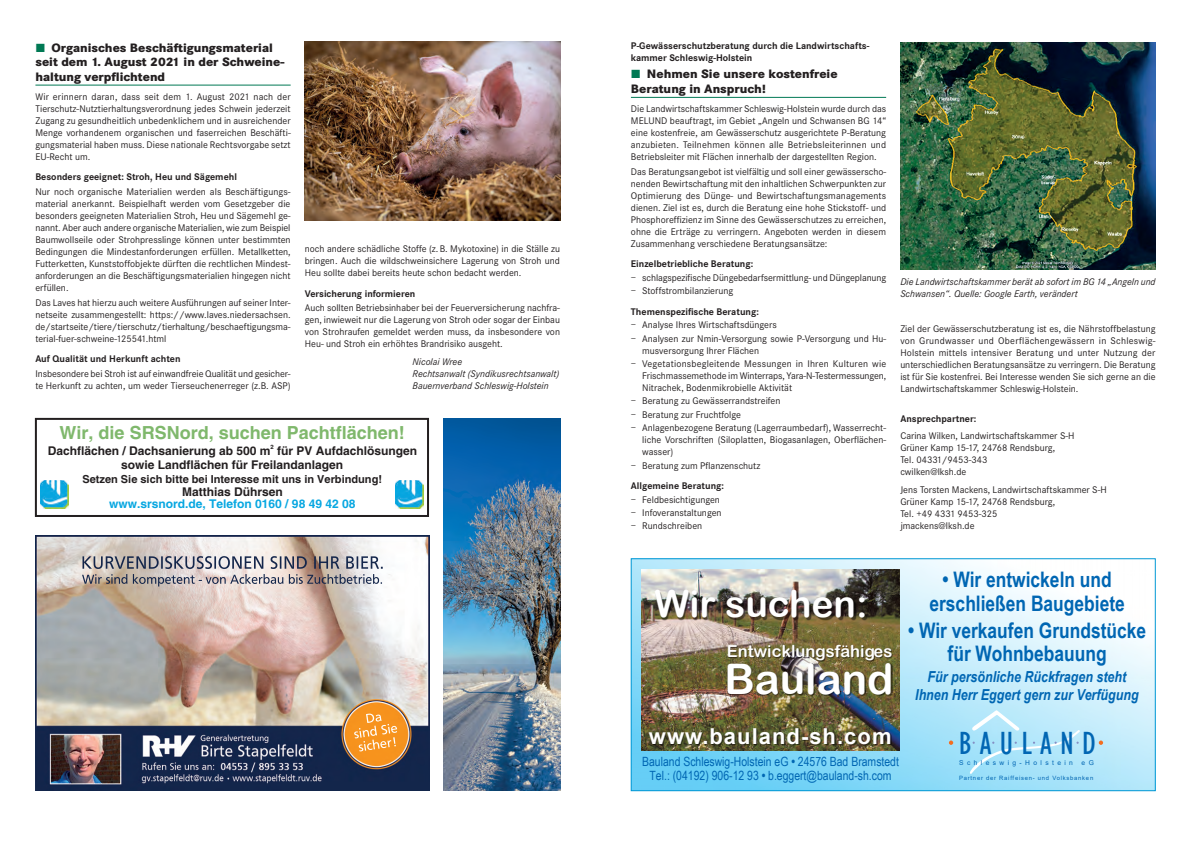
<style>
.page{position:relative;width:1191px;height:842px;background:#fff}
.page>*{position:absolute;margin:0;border:0;box-sizing:border-box;transform-origin:0 0}
.t1{font:42.1px "Arial Rounded MT Bold";color:#fff}
.t2{font:37.2px "Arial Rounded MT Bold";color:#fff}
.t3{font:condensed 33px "Gill Sans";letter-spacing:.25em;color:#0166b3}
.t4{font:700 22px "Arial";letter-spacing:.045em;color:#fff}
.t5{font:700 21.4px/23.5px "Arial Narrow";color:#0066b3;text-align:center}
.t6{font:700 18px "Helvetica";color:#7fb86c}
.t7{font:16.5px "Arial Rounded MT Bold";color:#fff}
.t8{font:italic 700 15.2px/18.2px "Arial Narrow";color:#0066b3;text-align:center}
.t9{font:12.7px/14.3px "Arial Narrow";color:#0066b3;text-align:center}
.t10{font:800 12px/14.4px "Corporate SBQ";color:#231f20}
.t11{font:700 12px "Helvetica";color:#231f20}
.t12{font:700 12px "Helvetica";color:#07a7e1}
.t13{font:700 11px "Helvetica";color:#231f20}
.t14{font:10px/12px "Corporate S";color:#231f20;text-align:justify}
.t15{font:700 10px/12px "Corporate S";color:#231f20}
.t16{font:italic 10px/12px "Corporate S";color:#231f20}
.t17{font:6.7px "Arial";letter-spacing:.505em;color:#0166b3}
.t18{font:700 6px "Helvetica";color:#231f20}
.t19{font:5.9px "Arial";letter-spacing:.125em;color:#0166b3}
.s1{font-weight:700;font-size:12.8px}
</style>
<div class="page">
<img style="left:35px;top:536px;width:394px;height:255px">
<img style="left:197px;top:556px;width:80px;height:13px">
<img style="left:366px;top:714px;width:23px;height:22px">
<div style="left:35px;top:418px;width:394px;height:99px;border:2px solid #231f20"></div>
<img style="left:41px;top:480px;width:28px;height:28px">
<img style="left:395px;top:480px;width:28px;height:28px">
<img style="left:633px;top:560px;width:520px;height:229px">
<svg style="left:1098px;top:740px;width:5px;height:5px"></svg>
<svg style="left:949px;top:740px;width:4px;height:5px"></svg>
<svg style="left:969px;top:710px;width:111px;height:64px;background:#b6e7fa"></svg>
<div style="left:631px;top:558px;width:524px;height:233px;border:1px solid #0097d4"></div>
<hr style="left:35px;top:85px;width:256px;height:1px;background:#007954">
<hr style="left:631px;top:97px;width:255px;height:1px;background:#007954">
<img style="left:900px;top:43px;width:255px;height:226px">
<img style="left:305px;top:42px;width:255px;height:179px">
<img style="left:444px;top:418px;width:116px;height:373px">
<p class="t10" style="left:35px;top:40px;width:251px;text-indent:16px">Organisches Beschäftigungsmaterial seit dem 1. August 2021 in der Schweine&shy;haltung verpflichtend</p>
<p class="t14" style="left:35px;top:91px;width:257px">Wir erinnern daran, dass seit dem 1. August 2021 nach der Tierschutz-Nutztierhaltungsverordnung jedes Schwein jederzeit Zugang zu gesundheitlich unbedenklichem und in ausreichender Menge vorhandenem organischen und faserreichen Beschäfti&shy;gungsmaterial haben muss. Diese nationale Rechtsvorgabe setzt EU-Recht um.</p>
<p class="t15" style="left:35px;top:171px;width:203px">Besonders geeignet: Stroh, Heu und Sägemehl</p>
<p class="t14" style="left:35px;top:186px;width:257px">Nur noch organische Materialien werden als Beschäftigungs&shy;material anerkannt. Beispielhaft werden vom Gesetzgeber die besonders geeigneten Materialien Stroh, Heu und Sägemehl ge&shy;nannt. Aber auch andere organische Materialien, wie zum Beispiel Baumwollseile oder Strohpresslinge können unter bestimmten Bedingungen die Mindestanforderungen erfüllen. Metallketten, Futterketten, Kunststoffobjekte dürften die rechtlichen Mindest&shy;anforderungen an die Beschäftigungsmaterialien hingegen nicht erfüllen.</p>
<p class="t14" style="left:35px;top:297px;width:257px">Das Laves hat hierzu auch weitere Ausführungen auf seiner Inter&shy;netseite zusammengestellt: https://www.laves.niedersachsen. de/startseite/tiere/tierschutz/tierhaltung/beschaeftigungsma&shy;terial-fuer-schweine-125541.html</p>
<p class="t15" style="left:35px;top:353px;width:146px">Auf Qualität und Herkunft achten</p>
<p class="t14" style="left:35px;top:368px;width:257px">Insbesondere bei Stroh ist auf einwandfreie Qualität und gesicher&shy;te Herkunft zu achten, um weder Tierseuchenerreger (z.B. ASP)</p>
<p class="t14" style="left:305px;top:243px;width:257px">noch andere schädliche Stoffe (z.B. Mykotoxine) in die Ställe zu bringen. Auch die wildschweinsichere Lagerung von Stroh und Heu sollte dabei bereits heute schon bedacht werden.</p>
<p class="t15" style="left:305px;top:287px;width:112px">Versicherung informieren</p>
<p class="t14" style="left:305px;top:302px;width:257px">Auch sollten Betriebsinhaber bei der Feuerversicherung nachfra&shy;gen, inwieweit nur die Lagerung von Stroh oder sogar der Einbau von Strohraufen gemeldet werden muss, da insbesondere von Heu- und Stroh ein erhöhtes Brandrisiko ausgeht.</p>
<p class="t16" style="left:412px;top:356px;width:148px">Nicolai Wree<br>Rechtsanwalt (Syndikusrechtsanwalt)<br>Bauernverband Schleswig-Holstein</p>
<h3 class="t6" style="left:60px;top:425px;width:347px">Wir, die SRSNord, suchen Pachtflächen!</h3>
<p class="t11" style="left:48px;top:445px;width:371px">Dachflächen / Dachsanierung ab 500 m für PV Aufdachlösungen</p>
<p class="t18" style="left:270px;top:444px;width:5px">2</p>
<p class="t11" style="left:121px;top:459px;width:224px">sowie Landflächen für Freilandanlagen</p>
<p class="t13" style="left:82px;top:474px;width:301px">Setzen Sie sich bitte bei Interesse mit uns in Verbindung!</p>
<p class="t12" style="left:109px;top:499px;width:248px">www.srsnord.de, Telefon 0160 / 98 49 42 08</p>
<p class="t11" style="left:182px;top:487px;width:102px">Matthias Dührsen</p>
<p class="t15" style="left:631px;top:40px;width:240px">P-Gewässerschutzberatung durch die Landwirtschafts&shy;kammer Schleswig-Holstein</p>
<p class="t10" style="left:631px;top:67px;width:208px;text-indent:16px">Nehmen Sie unsere kostenfreie<br>Beratung in Anspruch!</p>
<p class="t14" style="left:631px;top:103px;width:257px">Die Landwirtschaftskammer Schleswig-Holstein wurde durch das MELUND beauftragt, im Gebiet „Angeln und Schwansen BG 14“ eine kostenfreie, am Gewässerschutz ausgerichtete P-Beratung anzubieten. Teilnehmen können alle Betriebsleiterinnen und Betriebsleiter mit Flächen innerhalb der dargestellten Region.</p>
<p class="t14" style="left:631px;top:166px;width:257px">Das Beratungsangebot ist vielfältig und soll einer gewässerscho&shy;nenden Bewirtschaftung mit den inhaltlichen Schwerpunkten zur Optimierung des Dünge- und Bewirtschaftungsmanagements dienen. Ziel ist es, durch die Beratung eine hohe Stickstoff- und Phosphoreffizienz im Sinne des Gewässerschutzes zu erreichen, ohne die Erträge zu verringern. Angeboten werden in diesem Zusammenhang verschiedene Beratungsansätze:</p>
<p class="t15" style="left:631px;top:258px;width:124px">Einzelbetriebliche Beratung:</p>
<p class="t14" style="left:631px;top:272px;width:257px">– schlagspezifische Düngebedarfsermittlung- und Düngeplanung</p>
<p class="t14" style="left:631px;top:285px;width:104px">– Stoffstrombilanzierung</p>
<p class="t15" style="left:631px;top:305px;width:129px">Themenspezifische Beratung:</p>
<p class="t14" style="left:631px;top:319px;width:147px">– Analyse Ihres Wirtschaftsdüngers</p>
<p class="t14" style="left:642px;top:332px;width:245px;text-indent:-11px">– Analysen zur Nmin-Versorgung sowie P-Versorgung und Hu&shy;musversorgung Ihrer Flächen</p>
<p class="t14" style="left:642px;top:358px;width:245px;text-indent:-11px">– Vegetationsbegleitende Messungen in Ihren Kulturen wie Frischmassemethode im Winterraps, Yara-N-Testermessungen, Nitrachek, Bodenmikrobielle Aktivität</p>
<p class="t14" style="left:631px;top:395px;width:151px">– Beratung zu Gewässerrandstreifen</p>
<p class="t14" style="left:631px;top:409px;width:111px">– Beratung zur Fruchtfolge</p>
<p class="t14" style="left:642px;top:422px;width:245px;text-indent:-11px">– Anlagenbezogene Beratung (Lagerraumbedarf), Wasserrecht&shy;liche Vorschriften (Siloplatten, Biogasanlagen, Oberflächen&shy;wasser)</p>
<p class="t14" style="left:631px;top:459px;width:131px">– Beratung zum Pflanzenschutz</p>
<p class="t15" style="left:631px;top:480px;width:95px">Allgemeine Beratung:</p>
<p class="t14" style="left:631px;top:493px;width:91px">– Feldbesichtigungen</p>
<p class="t14" style="left:631px;top:507px;width:92px">– Infoveranstaltungen</p>
<p class="t14" style="left:631px;top:520px;width:73px">– Rundschreiben</p>
<p class="t16" style="left:900px;top:276px;width:257px">Die Landwirtschaftskammer berät ab sofort im BG 14 „Angeln und<br>Schwansen“. Quelle: Google Earth, verändert</p>
<p class="t14" style="left:900px;top:323px;width:257px">Ziel der Gewässerschutzberatung ist es, die Nährstoffbelastung von Grundwasser und Oberflächengewässern in Schleswig-Holstein mittels intensiver Beratung und unter Nutzung der unterschiedlichen Beratungsansätze zu verringern. Die Beratung ist für Sie kostenfrei. Bei Interesse wenden Sie sich gerne an die Landwirtschaftskammer Schleswig-Holstein.</p>
<p class="t15" style="left:900px;top:413px;width:78px">Ansprechpartner:</p>
<p class="t14" style="left:900px;top:430px;width:176px;text-align:left">Carina Wilken, Landwirtschaftskammer S-H<br>Grüner Kamp 15-17, 24768 Rendsburg,<br>Tel. 04331/9453-343<br>cwilken@lksh.de</p>
<p class="t14" style="left:900px;top:484px;width:208px;text-align:left">Jens Torsten Mackens, Landwirtschaftskammer S-H<br>Grüner Kamp 15-17, 24768 Rendsburg,<br>Tel. +49 4331 9453-325<br>jmackens@lksh.de</p>
<h2 class="t2" style="left:654px;top:582px;width:215px">Wir suchen:</h2>
<h3 class="t7" style="left:727px;top:641px;width:167px">Entwicklungsfähiges</h3>
<h1 class="t1" style="left:724px;top:654px;width:170px">Bauland</h1>
<h3 class="t5" style="left:929px;top:567px;width:197px">• Wir entwickeln und erschließen Baugebiete</h3>
<h3 class="t5" style="left:908px;top:617px;width:239px">• Wir verkaufen Grundstücke für Wohnbebauung</h3>
<h3 class="t8" style="left:915px;top:667px;width:225px">Für persönliche Rückfragen steht<br>Ihnen Herr Eggert gern zur Verfügung</h3>
<h3 class="t4" style="left:649px;top:721px;width:244px">www.bauland-sh.com</h3>
<p class="t9" style="left:642px;top:754px;width:258px">Bauland Schleswig-Holstein eG <span class="s1">•</span> 24576 Bad Bramstedt<br>Tel.: (04192) 906-12 93 <span class="s1">•</span> b.eggert@bauland-sh.com</p>
<h3 class="t3" style="left:959px;top:724px;width:138px">BAULAND</h3>
<p class="t17" style="left:959px;top:758px;width:115px">Schleswig-Holstein</p>
<p class="t17" style="left:1081px;top:758px;width:14px">e G</p>
<p class="t19" style="left:959px;top:774px;width:136px">Partner der Raiffeisen- und Volksbanken</p>
</div>
